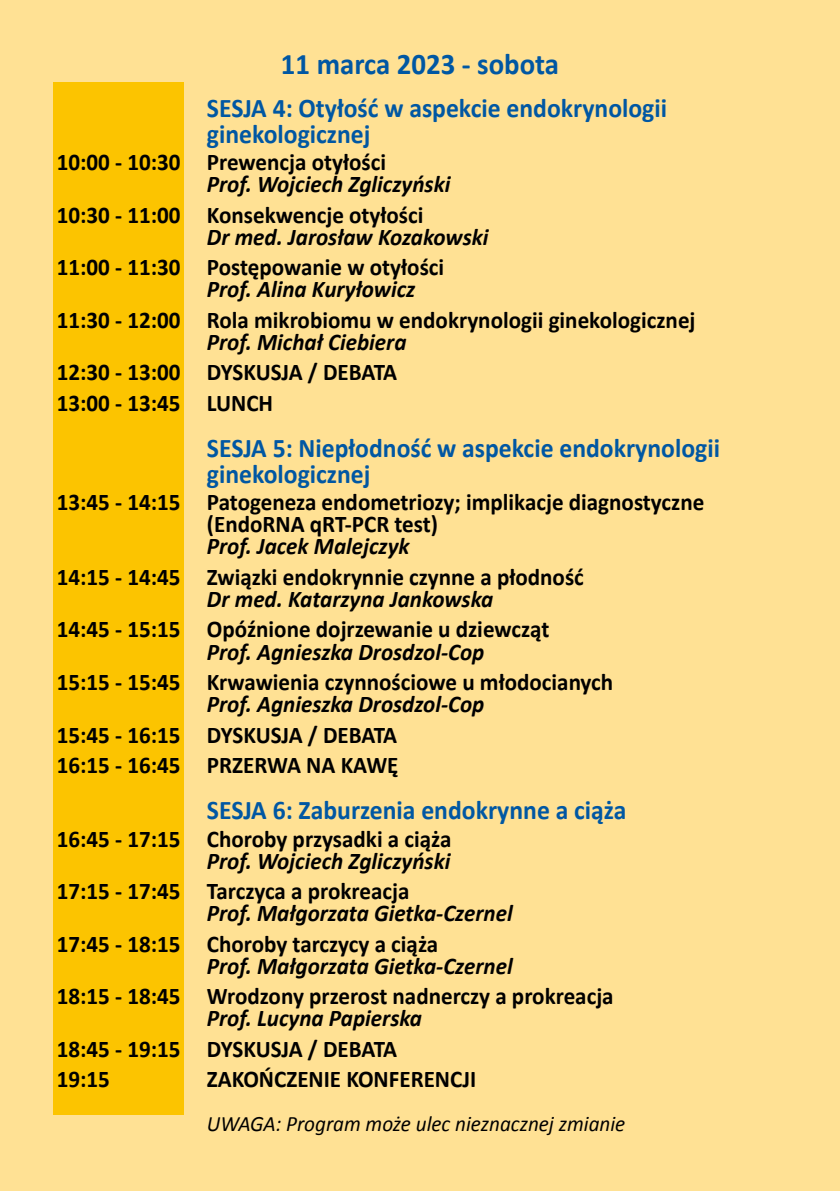
<style>
.page{position:relative;width:840px;height:1191px;background:#fff}
.page>*{position:absolute;margin:0;border:0;box-sizing:border-box;transform-origin:0 0}
.t1{font:700 30px "Calibri";color:#0057a3;scale:.96 1}
.t2{font:700 27px/26px "Calibri";color:#0057a3;scale:.95 1}
.t3{font:700 24px/30.6px "Calibri";color:#000;scale:.96 1}
.t4{font:italic 700 24px "Calibri";color:#000;scale:.96 1}
.t5{font:italic 22px "Calibri";color:#000;scale:.96 1}
</style>
<div class="page">
<div style="left:0;top:0;width:839px;height:1191px;background:#ffe194"></div>
<div style="left:53px;top:82px;width:130px;height:1032px;background:#fcc400"></div>
<p class="t1" style="left:281px;top:44px;width:291px">11 marca 2023 - sobota</p>
<p class="t2" style="left:207px;top:95px;width:485px">SESJA 4: Otyłość w aspekcie endokrynologii ginekologicznej</p>
<p class="t3" style="left:57px;top:147px;width:344px">10:00 - 10:30 Prewencja otyłości</p>
<p class="t4" style="left:207px;top:169px;width:255px">Prof. Wojciech Zgliczyński</p>
<p class="t3" style="left:57px;top:199px;width:383px">10:30 - 11:00 Konsekwencje otyłości</p>
<p class="t4" style="left:207px;top:222px;width:295px">Dr med. Jarosław Kozakowski</p>
<p class="t3" style="left:57px;top:252px;width:405px">11:00 - 11:30 Postępowanie w otyłości</p>
<p class="t4" style="left:207px;top:274px;width:218px">Prof. Alina Kuryłowicz</p>
<p class="t3" style="left:57px;top:304px;width:666px">11:30 - 12:00 Rola mikrobiomu w endokrynologii ginekologicznej</p>
<p class="t4" style="left:207px;top:327px;width:209px">Prof. Michał Ciebiera</p>
<p class="t3" style="left:57px;top:357px;width:356px">12:30 - 13:00 DYSKUSJA / DEBATA<br>13:00 - 13:45 LUNCH</p>
<p class="t2" style="left:207px;top:435px;width:541px">SESJA 5: Niepłodność w aspekcie endokrynologii ginekologicznej</p>
<p class="t3" style="left:207px;top:491px;width:519px;line-height:22px;text-indent:-150px">13:45 - 14:15 Patogeneza endometriozy; implikacje diagnostyczne (EndoRNA qRT-PCR test)</p>
<p class="t4" style="left:207px;top:531px;width:212px">Prof. Jacek Malejczyk</p>
<p class="t3" style="left:57px;top:561px;width:550px">14:15 - 14:45 Związki endokrynnie czynne a płodność</p>
<p class="t4" style="left:207px;top:584px;width:300px">Dr med. Katarzyna Jankowska</p>
<p class="t3" style="left:57px;top:614px;width:514px">14:45 - 15:15 Opóźnione dojrzewanie u dziewcząt</p>
<p class="t4" style="left:207px;top:636px;width:290px">Prof. Agnieszka Drosdzol-Cop</p>
<p class="t3" style="left:57px;top:666px;width:581px">15:15 - 15:45 Krwawienia czynnościowe u młodocianych</p>
<p class="t4" style="left:207px;top:689px;width:290px">Prof. Agnieszka Drosdzol-Cop</p>
<p class="t3" style="left:57px;top:719px;width:357px">15:45 - 16:15 DYSKUSJA / DEBATA<br>16:15 - 16:45 PRZERWA NA KAWĘ</p>
<p class="t2" style="left:207px;top:797px;width:443px">SESJA 6: Zaburzenia endokrynne a ciąża</p>
<p class="t3" style="left:57px;top:823px;width:412px">16:45 - 17:15 Choroby przysadki a ciąża</p>
<p class="t4" style="left:207px;top:845px;width:255px">Prof. Wojciech Zgliczyński</p>
<p class="t3" style="left:57px;top:875px;width:369px">17:15 - 17:45 Tarczyca a prokreacja</p>
<p class="t4" style="left:207px;top:898px;width:320px">Prof. Małgorzata Gietka-Czernel</p>
<p class="t3" style="left:57px;top:928px;width:399px">17:45 - 18:15 Choroby tarczycy a ciąża</p>
<p class="t4" style="left:207px;top:950px;width:320px">Prof. Małgorzata Gietka-Czernel</p>
<p class="t3" style="left:57px;top:981px;width:581px">18:15 - 18:45 Wrodzony przerost nadnerczy a prokreacja</p>
<p class="t4" style="left:207px;top:1003px;width:225px">Prof. Lucyna Papierska</p>
<p class="t3" style="left:57px;top:1033px;width:356px">18:45 - 19:15 DYSKUSJA / DEBATA<br>19:15</p>
<p class="t3" style="left:207px;top:1064px;width:282px">ZAKOŃCZENIE KONFERENCJI</p>
<p class="t5" style="left:207px;top:1108px;width:437px">UWAGA: Program może ulec nieznacznej zmianie</p>
</div>
